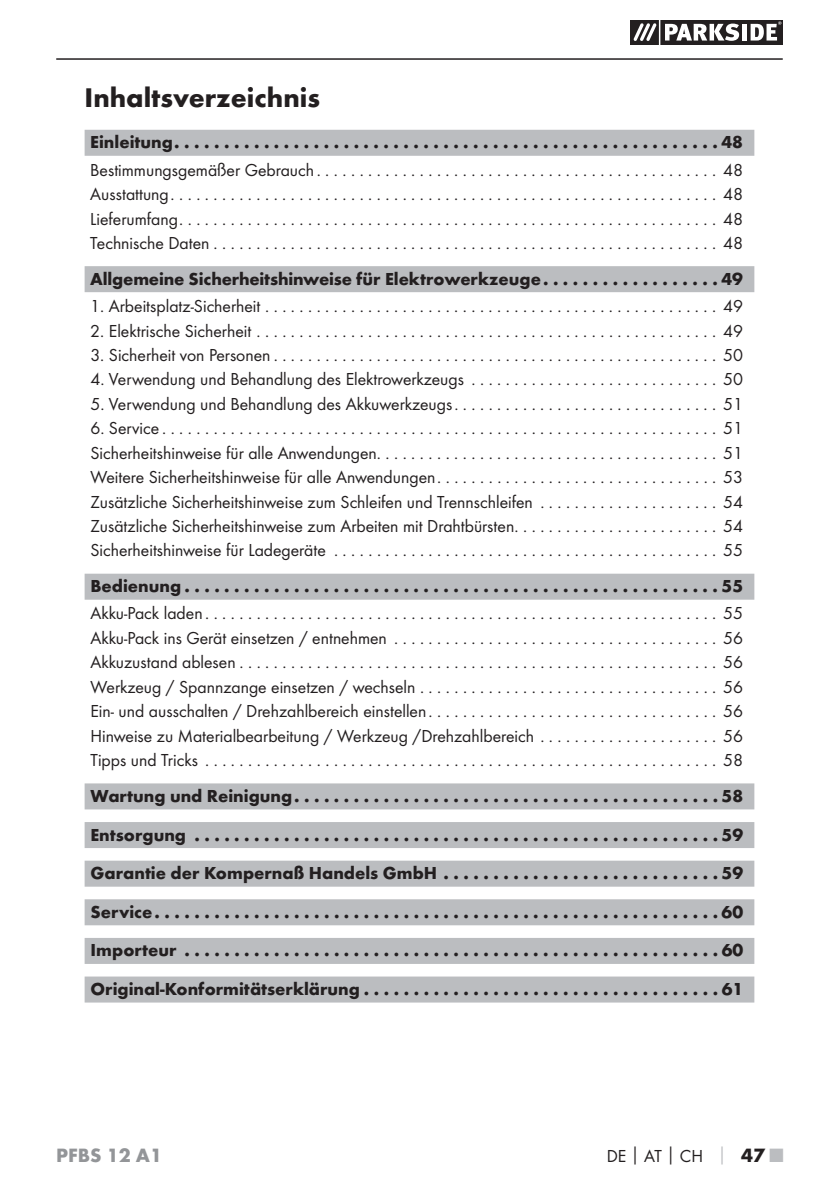
<style>
.page{position:relative;width:839px;height:1190px;background:#fff}
.page>*{position:absolute;margin:0;border:0;box-sizing:border-box;transform-origin:0 0}
.t1{font:700 28px "Futura";color:#231f20}
.t2{font:700 20px "Futura";color:#939598}
.t3{font:18px/24.4px "Futura Boo";color:#231f20;text-align:justify}
.t4{font:700 18px/38.6px "Futura";color:#231f20;text-align:justify}
.s1{font-family:"Futura";font-weight:700}
.s2{font-family:"Futura";font-weight:700;color:#bbbdc0}
.s3{font-family:"Futura";font-weight:700;font-size:20px}
.s4{font-family:"Futura";font-weight:700;font-size:20px;color:#bbbdc0}
</style>
<div class="page">
<hr style="left:56px;top:58px;width:726px;height:2px;background:#231f20">
<svg style="left:630px;top:20px;width:152px;height:25px"></svg>
<hr style="left:658px;top:20px;width:2px;height:25px;background:#fff">
<div style="left:85px;top:130px;width:668px;height:26px;background:#bbbdc0"></div>
<div style="left:85px;top:266px;width:668px;height:26px;background:#bbbdc0"></div>
<div style="left:85px;top:573px;width:668px;height:26px;background:#bbbdc0"></div>
<div style="left:85px;top:783px;width:668px;height:26px;background:#bbbdc0"></div>
<div style="left:85px;top:822px;width:668px;height:26px;background:#bbbdc0"></div>
<div style="left:85px;top:860px;width:668px;height:26px;background:#bbbdc0"></div>
<div style="left:85px;top:899px;width:668px;height:26px;background:#bbbdc0"></div>
<div style="left:85px;top:938px;width:668px;height:26px;background:#bbbdc0"></div>
<div style="left:85px;top:976px;width:668px;height:26px;background:#bbbdc0"></div>
<h1 class="t1" style="left:85px;top:86px;width:237px">Inhaltsverzeichnis</h1>
<p class="t4" style="left:90px;top:125px;width:653px">Einleitung .......................................................48</p>
<p class="t3" style="left:90px;top:158px;width:653px">Bestimmungsgemäßer Gebrauch ............................................... 48<br>Ausstattung ................................................................ 48<br>Lieferumfang ............................................................... 48<br>Technische Daten ........................................................... 48</p>
<p class="t4" style="left:90px;top:261px;width:653px">Allgemeine Sicherheitshinweise für Elektrowerkzeuge . . . . . . . . . . . . . . . . . . 49</p>
<p class="t3" style="left:90px;top:295px;width:653px">1. Arbeitsplatz-Sicherheit ..................................................... 49</p>
<p class="t3" style="left:90px;top:319px;width:653px">2. Elektrische Sicherheit ...................................................... 49</p>
<p class="t3" style="left:90px;top:344px;width:653px">3. Sicherheit von Personen .................................................... 50</p>
<p class="t3" style="left:90px;top:368px;width:653px">4. Verwendung und Behandlung des Elektrowerkzeugs . . . . . . . . . . . . . . . . . . . . . . . . . . . . . 50</p>
<p class="t3" style="left:90px;top:392px;width:653px">5. Verwendung und Behandlung des Akkuwerkzeugs . . . . . . . . . . . . . . . . . . . . . . . . . . . . . . . 51</p>
<p class="t3" style="left:90px;top:417px;width:654px">6. Service ................................................................. 51<br>Sicherheitshinweise für alle Anwendungen. . . . . . . . . . . . . . . . . . . . . . . . . . . . . . . . . . . . . . . . 51<br>Weitere Sicherheitshinweise für alle Anwendungen . . . . . . . . . . . . . . . . . . . . . . . . . . . . . . . . . 53<br>Zusätzliche Sicherheitshinweise zum Schleifen und Trennschleifen . . . . . . . . . . . . . . . . . . . . . 54<br>Zusätzliche Sicherheitshinweise zum Arbeiten mit Drahtbürsten . . . . . . . . . . . . . . . . . . . . . . . . 54<br>Sicherheitshinweise für Ladegeräte ............................................. 55</p>
<p class="t4" style="left:90px;top:568px;width:653px">Bedienung ......................................................55</p>
<p class="t3" style="left:90px;top:602px;width:654px">Akku-Pack laden ............................................................ 55<br>Akku-Pack ins Gerät einsetzen / entnehmen ...................................... 56<br>Akkuzustand ablesen ........................................................ 56<br>Werkzeug / Spannzange einsetzen / wechseln ................................... 56<br>Ein- und ausschalten / Drehzahlbereich einstellen . . . . . . . . . . . . . . . . . . . . . . . . . . . . . . . . . . 56<br>Hinweise zu Materialbearbeitung / Werkzeug /Drehzahlbereich . . . . . . . . . . . . . . . . . . . . . 56<br>Tipps und Tricks ............................................................ 58</p>
<p class="t4" style="left:90px;top:778px;width:654px">Wartung und Reinigung ...........................................58<br>Entsorgung .....................................................59<br>Garantie der Kompernaß Handels GmbH ............................59<br>Service .........................................................60<br>Importeur ......................................................60<br>Original-Konformitätserklärung ....................................61</p>
<p class="t2" style="left:56px;top:1147px;width:107px">PFBS 12 A1</p>
<p class="t3" style="left:606px;top:1144px;width:178px">DE<span class="s1">│</span>AT<span class="s1">│</span>CH <span class="s2">│</span> <span class="s3">47</span> <span class="s4">■</span></p>
</div>
